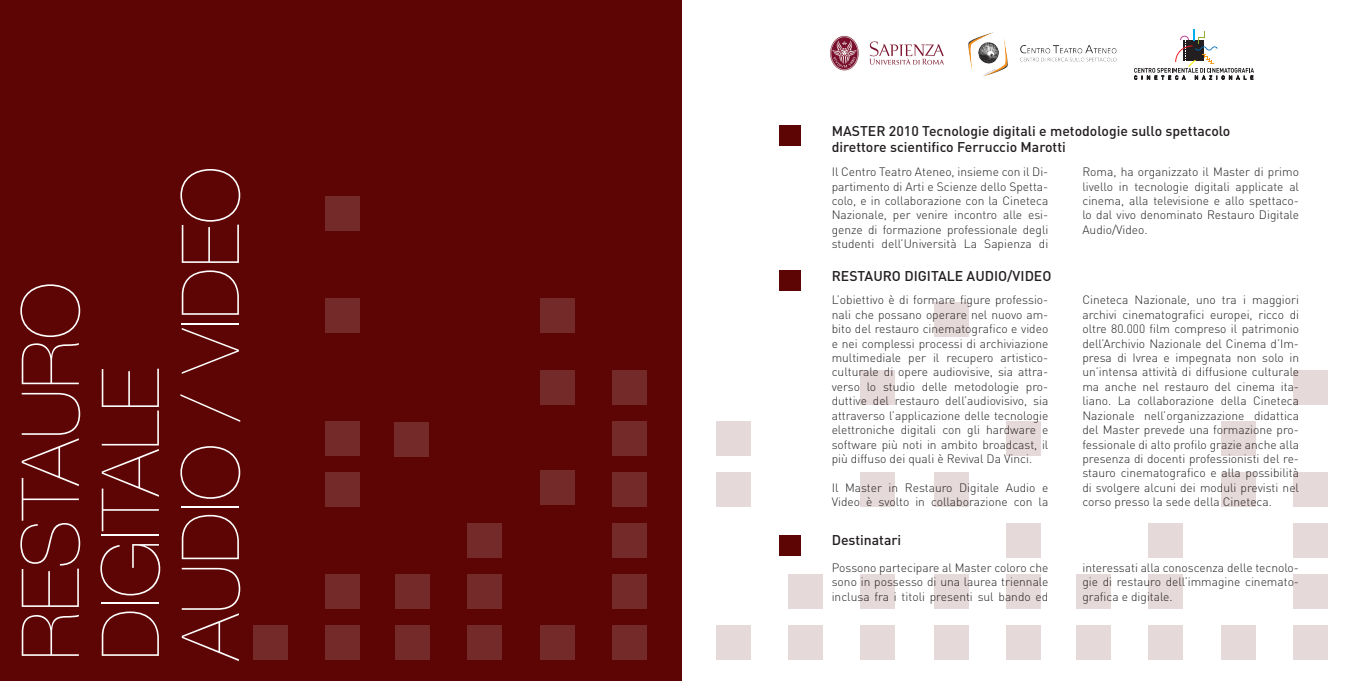
<style>
.page{position:relative;width:1361px;height:681px;background:#fff}
.page>*{position:absolute;margin:0;border:0;box-sizing:border-box;transform-origin:0 0}
.t1{font:200 80px/80px "Helvetica Neue LT Std";color:#fff}
.t2{font:500 14px/16.8px "DIN Pro";color:#231f20}
.t3{font:300 12px/14.4px "DIN Pro";color:#231f20;text-align:justify}
</style>
<div class="page">
<div style="left:1006px;top:625px;width:34px;height:34px;background:#e6d9d9"></div>
<div style="left:1006px;top:574px;width:34px;height:34px;background:#e6d9d9"></div>
<div style="left:1006px;top:523px;width:34px;height:34px;background:#e6d9d9"></div>
<div style="left:1006px;top:421px;width:34px;height:34px;background:#e6d9d9"></div>
<div style="left:934px;top:625px;width:34px;height:34px;background:#e6d9d9"></div>
<div style="left:934px;top:574px;width:34px;height:34px;background:#e6d9d9"></div>
<div style="left:934px;top:472px;width:34px;height:34px;background:#e6d9d9"></div>
<div style="left:934px;top:302px;width:34px;height:34px;background:#e6d9d9"></div>
<div style="left:861px;top:625px;width:34px;height:34px;background:#e6d9d9"></div>
<div style="left:861px;top:574px;width:34px;height:34px;background:#e6d9d9"></div>
<div style="left:861px;top:472px;width:34px;height:34px;background:#e6d9d9"></div>
<div style="left:861px;top:370px;width:34px;height:34px;background:#e6d9d9"></div>
<div style="left:789px;top:625px;width:34px;height:34px;background:#e6d9d9"></div>
<div style="left:789px;top:574px;width:34px;height:34px;background:#e6d9d9"></div>
<div style="left:1293px;top:625px;width:34px;height:34px;background:#e6d9d9"></div>
<div style="left:1293px;top:574px;width:34px;height:34px;background:#e6d9d9"></div>
<div style="left:1293px;top:523px;width:34px;height:34px;background:#e6d9d9"></div>
<div style="left:1293px;top:472px;width:34px;height:34px;background:#e6d9d9"></div>
<div style="left:1293px;top:370px;width:34px;height:34px;background:#e6d9d9"></div>
<div style="left:1221px;top:625px;width:34px;height:34px;background:#e6d9d9"></div>
<div style="left:1148px;top:625px;width:34px;height:34px;background:#e6d9d9"></div>
<div style="left:1148px;top:574px;width:34px;height:34px;background:#e6d9d9"></div>
<div style="left:1148px;top:523px;width:34px;height:34px;background:#e6d9d9"></div>
<div style="left:1221px;top:472px;width:34px;height:34px;background:#e6d9d9"></div>
<div style="left:1221px;top:421px;width:34px;height:34px;background:#e6d9d9"></div>
<div style="left:1076px;top:625px;width:34px;height:34px;background:#e6d9d9"></div>
<div style="left:1076px;top:574px;width:34px;height:34px;background:#e6d9d9"></div>
<div style="left:717px;top:625px;width:34px;height:34px;background:#e6d9d9"></div>
<div style="left:717px;top:472px;width:34px;height:34px;background:#e6d9d9"></div>
<div style="left:717px;top:421px;width:34px;height:34px;background:#e6d9d9"></div>
<div style="left:0;top:0;width:682px;height:680px;background:#5d0505"></div>
<div style="left:779px;top:270px;width:22px;height:21px;background:#5d0505"></div>
<div style="left:779px;top:125px;width:22px;height:21px;background:#5d0505"></div>
<div style="left:779px;top:534px;width:22px;height:21px;background:#5d0505"></div>
<img style="left:830px;top:32px;width:287px;height:45px">
<div style="left:325px;top:625px;width:34px;height:34px;background:#752a2a"></div>
<div style="left:325px;top:574px;width:34px;height:34px;background:#752a2a"></div>
<div style="left:325px;top:472px;width:34px;height:34px;background:#752a2a"></div>
<div style="left:325px;top:421px;width:34px;height:34px;background:#752a2a"></div>
<div style="left:253px;top:625px;width:34px;height:34px;background:#752a2a"></div>
<div style="left:612px;top:625px;width:34px;height:34px;background:#752a2a"></div>
<div style="left:612px;top:574px;width:34px;height:34px;background:#752a2a"></div>
<div style="left:612px;top:523px;width:34px;height:34px;background:#752a2a"></div>
<div style="left:612px;top:472px;width:34px;height:34px;background:#752a2a"></div>
<div style="left:612px;top:421px;width:34px;height:34px;background:#752a2a"></div>
<div style="left:612px;top:370px;width:34px;height:34px;background:#752a2a"></div>
<div style="left:540px;top:625px;width:34px;height:34px;background:#752a2a"></div>
<div style="left:467px;top:625px;width:34px;height:34px;background:#752a2a"></div>
<div style="left:467px;top:574px;width:34px;height:34px;background:#752a2a"></div>
<div style="left:467px;top:523px;width:34px;height:34px;background:#752a2a"></div>
<div style="left:395px;top:625px;width:34px;height:34px;background:#752a2a"></div>
<div style="left:395px;top:574px;width:34px;height:34px;background:#752a2a"></div>
<div style="left:325px;top:299px;width:34px;height:34px;background:#752a2a"></div>
<div style="left:325px;top:197px;width:34px;height:34px;background:#752a2a"></div>
<div style="left:540px;top:470px;width:34px;height:34px;background:#752a2a"></div>
<div style="left:540px;top:298px;width:34px;height:34px;background:#752a2a"></div>
<div style="left:540px;top:370px;width:34px;height:34px;background:#752a2a"></div>
<div style="left:394px;top:422px;width:34px;height:34px;background:#752a2a"></div>
<svg style="left:1134px;top:30px;width:120px;height:50px"></svg>
<h1 class="t1" style="left:10px;top:660px;width:495px;rotate:-90deg">RESTAURO<br>DIGITALE<br>AUDIO / VIDEO</h1>
<p class="t2" style="left:831px;top:121px;width:400px">MASTER 2010 Tecnologie digitali e metodologie sullo spettacolo direttore scientifico Ferruccio Marotti</p>
<p class="t3" style="left:831px;top:164px;width:218px">Il Centro Teatro Ateneo, insieme con il Di&shy;partimento di Arti e Scienze dello Spetta&shy;colo, e in collaborazione con la Cineteca Nazionale, per venire incontro alle esi&shy;genze di formazione professionale degli studenti dell’Università La Sapienza di</p>
<p class="t3" style="left:1082px;top:164px;width:218px">Roma, ha organizzato il Master di primo livello in tecnologie digitali applicate al cinema, alla televisione e allo spettaco&shy;lo dal vivo denominato Restauro Digitale Audio/Video.</p>
<p class="t2" style="left:831px;top:267px;width:221px">RESTAURO DIGITALE AUDIO/VIDEO</p>
<p class="t3" style="left:831px;top:292px;width:218px">L’obiettivo è di formare figure professio&shy;nali che possano operare nel nuovo am&shy;bito del restauro cinematografico e video e nei complessi processi di archiviazione multimediale per il recupero artistico&shy;culturale di opere audiovisive, sia attra&shy;verso lo studio delle metodologie pro&shy;duttive del restauro dell’audiovisivo, sia attraverso l’applicazione delle tecnologie elettroniche digitali con gli hardware e software più noti in ambito broadcast, il più diffuso dei quali è Revival Da Vinci.</p>
<p class="t3" style="left:831px;top:479px;width:218px">Il Master in Restauro Digitale Audio e<br>Video è svolto in collaborazione con la</p>
<p class="t2" style="left:831px;top:531px;width:71px">Destinatari</p>
<p class="t3" style="left:1082px;top:292px;width:218px">Cineteca Nazionale, uno tra i maggiori archivi cinematografici europei, ricco di oltre 80.000 film compreso il patrimonio dell’Archivio Nazionale del Cinema d’Im&shy;presa di Ivrea e impegnata non solo in un’intensa attività di diffusione culturale ma anche nel restauro del cinema ita&shy;liano. La collaborazione della Cineteca Nazionale nell’organizzazione didattica del Master prevede una formazione pro&shy;fessionale di alto profilo grazie anche alla presenza di docenti professionisti del re&shy;stauro cinematografico e alla possibilità di svolgere alcuni dei moduli previsti nel corso presso la sede della Cineteca.</p>
<p class="t3" style="left:831px;top:559px;width:218px">Possono partecipare al Master coloro che sono in possesso di una laurea triennale inclusa fra i titoli presenti sul bando ed</p>
<p class="t3" style="left:1082px;top:559px;width:218px">interessati alla conoscenza delle tecnolo&shy;gie di restauro dell’immagine cinemato&shy;grafica e digitale.</p>
</div>
